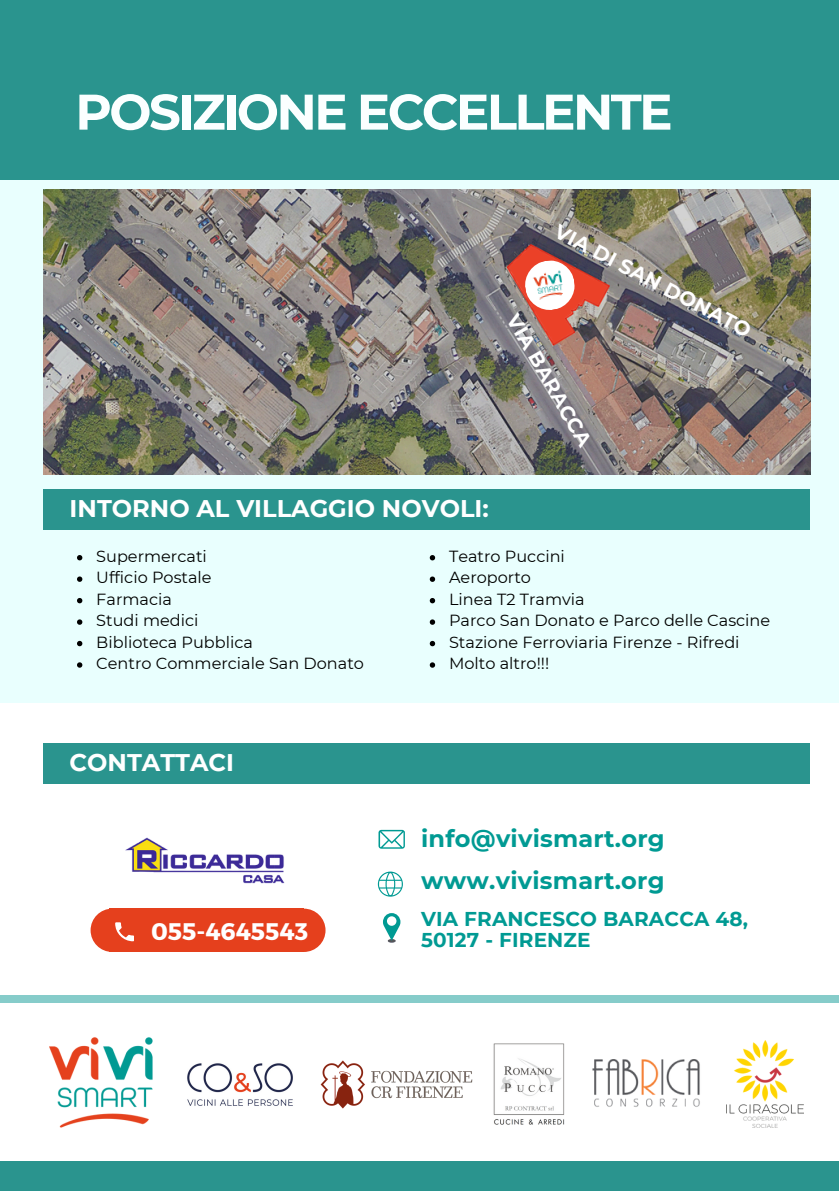
<style>
.page{position:relative;width:839px;height:1191px;background:#fff}
.page>*{position:absolute;margin:0;border:0;box-sizing:border-box;transform-origin:0 0}
.t1{font:700 50px "Montserrat";letter-spacing:-.05em;color:#fbffff}
.t2{font:700 24px "Montserrat";color:#fff}
.t3{font:700 24px/42px "Montserrat";letter-spacing:.01em;color:#009a93}
.t4{font:700 20px/21px "Montserrat";letter-spacing:.01em;color:#009a93}
.t5{font:700 20px "Montserrat";color:#fff}
.t6{font:16px "Montserrat";color:#000}
</style>
<div class="page">
<img style="left:49px;top:1037px;width:104px;height:91px">
<svg style="left:378px;top:872px;width:25px;height:25px"></svg>
<svg style="left:378px;top:830px;width:27px;height:19px"></svg>
<div style="left:0;top:0;width:838px;height:180px;background:#2a948e"></div>
<div style="left:0;top:180px;width:838px;height:523px;background:#e9fffe"></div>
<img style="left:43px;top:190px;width:767px;height:285px">
<svg style="left:523px;top:259px;width:53px;height:53px"></svg>
<img style="left:529px;top:267px;width:41px;height:37px">
<div style="left:43px;top:489px;width:766px;height:40px;background:#2a948e"></div>
<img style="left:125px;top:837px;width:160px;height:47px">
<div style="left:282px;top:909px;width:43px;height:43px;background:#e5401d;border-radius:50%"></div>
<div style="left:109px;top:909px;width:195px;height:43px;background:#e5401d"></div>
<div style="left:91px;top:909px;width:43px;height:43px;background:#e5401d;border-radius:50%"></div>
<svg style="left:115px;top:922px;width:19px;height:19px"></svg>
<div style="left:0;top:995px;width:838px;height:8px;background:#86ccca"></div>
<div style="left:0;top:1161px;width:838px;height:30px;background:#2a948e"></div>
<svg style="left:383px;top:913px;width:17px;height:30px"></svg>
<div style="left:387px;top:916px;width:9px;height:10px;background:#fff;border-radius:50%"></div>
<img style="left:592px;top:1059px;width:108px;height:48px">
<img style="left:187px;top:1063px;width:106px;height:43px">
<img style="left:320px;top:1060px;width:153px;height:49px">
<img style="left:726px;top:1040px;width:77px;height:87px">
<div style="left:43px;top:744px;width:766px;height:40px;background:#2a948e"></div>
<img style="left:493px;top:1044px;width:71px;height:81px">
<svg style="left:77px;top:555px;width:5px;height:5px"></svg>
<svg style="left:77px;top:577px;width:5px;height:5px"></svg>
<svg style="left:77px;top:598px;width:5px;height:5px"></svg>
<svg style="left:77px;top:619px;width:5px;height:6px"></svg>
<svg style="left:77px;top:641px;width:5px;height:5px"></svg>
<svg style="left:77px;top:662px;width:5px;height:6px"></svg>
<svg style="left:430px;top:555px;width:5px;height:5px"></svg>
<svg style="left:430px;top:577px;width:5px;height:5px"></svg>
<svg style="left:430px;top:598px;width:5px;height:5px"></svg>
<svg style="left:430px;top:619px;width:5px;height:6px"></svg>
<svg style="left:430px;top:641px;width:5px;height:5px"></svg>
<svg style="left:430px;top:662px;width:5px;height:6px"></svg>
<p class="t1" style="left:75px;top:81px;width:599px">POSIZIONE ECCELLENTE</p>
<p class="t5" style="left:562px;top:219px;width:221px;rotate:28deg">VIA DI SAN DONATO</p>
<p class="t5" style="left:522px;top:309px;width:151px;rotate:60deg">VIA BARACCA</p>
<p class="t2" style="left:70px;top:493px;width:420px">INTORNO AL VILLAGGIO NOVOLI:</p>
<p class="t6" style="left:96px;top:546px;width:112px">Supermercati</p>
<p class="t6" style="left:96px;top:568px;width:117px">Ufficio Postale</p>
<h2 class="t6" style="left:96px;top:589px;width:77px">Farmacia</h2>
<p class="t6" style="left:96px;top:611px;width:104px">Studi medici</p>
<p class="t6" style="left:96px;top:632px;width:158px">Biblioteca Pubblica</p>
<p class="t6" style="left:96px;top:654px;width:269px">Centro Commerciale San Donato</p>
<h3 class="t6" style="left:449px;top:546px;width:117px">Teatro Puccini</h3>
<p class="t6" style="left:449px;top:568px;width:83px">Aeroporto</p>
<h3 class="t6" style="left:449px;top:589px;width:137px">Linea T2 Tramvia</h3>
<p class="t6" style="left:449px;top:611px;width:323px">Parco San Donato e Parco delle Cascine</p>
<h4 class="t6" style="left:449px;top:632px;width:292px">Stazione Ferroviaria Firenze - Rifredi</h4>
<p class="t6" style="left:449px;top:654px;width:102px">Molto altro!!!</p>
<p class="t2" style="left:70px;top:748px;width:166px">CONTATTACI</p>
<p class="t3" style="left:421px;top:817px;width:245px">info@vivismart.org www.vivismart.org</p>
<h2 class="t2" style="left:151px;top:916px;width:159px">055-4645543</h2>
<p class="t4" style="left:421px;top:909px;width:328px">VIA FRANCESCO BARACCA 48,<br>50127 - FIRENZE</p>
</div>
